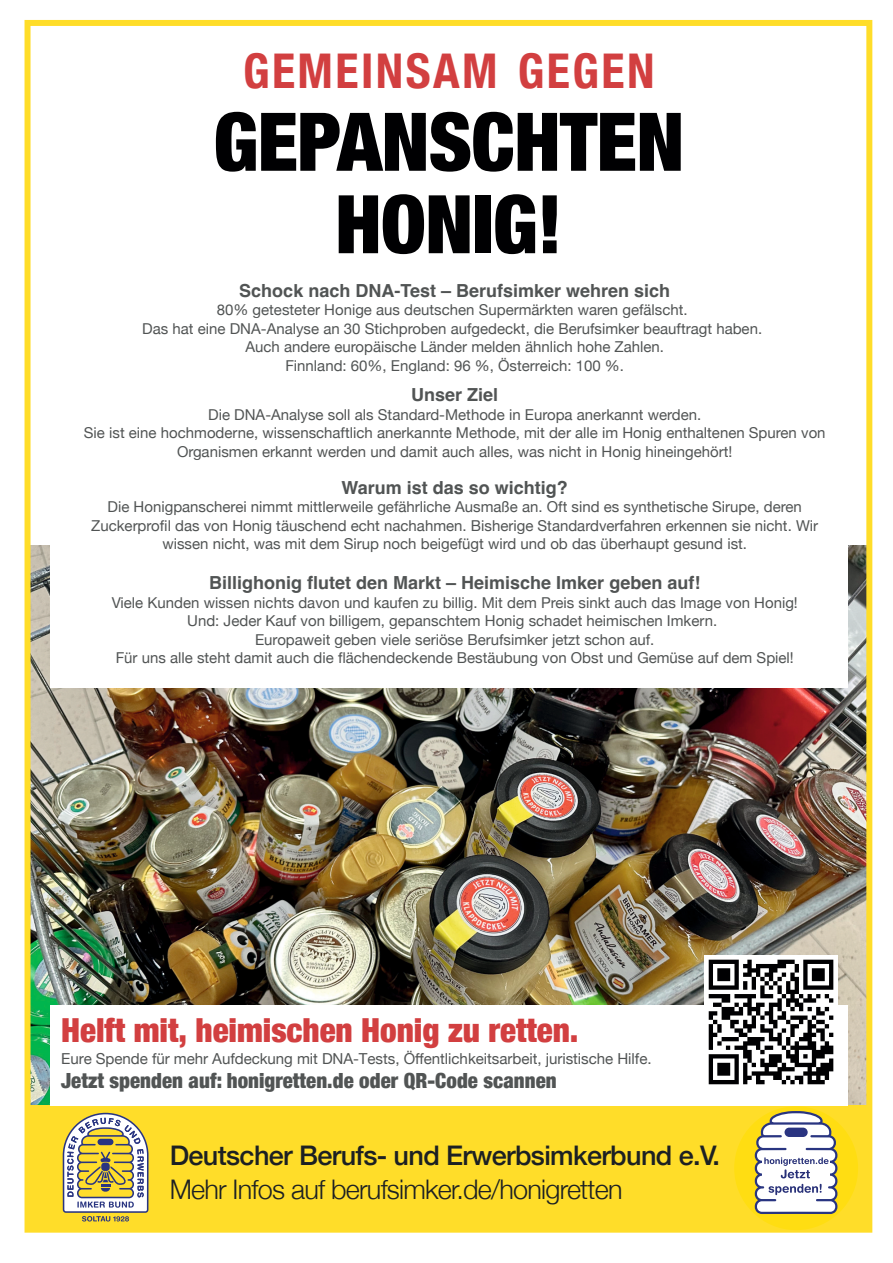
<style>
.page{position:relative;width:893px;height:1263px;background:#fff}
.page>*{position:absolute;margin:0;border:0;box-sizing:border-box;transform-origin:0 0}
.t1{font:900 condensed 81px/82.5px "Helvetica Neue";letter-spacing:-.01em;color:#000002;text-align:center}
.t2{font:700 condensed 47.85px "Helvetica Neue";letter-spacing:.05em;color:#d23f40}
.t3{font:900 condensed 33.15px "Helvetica Neue";color:#d23f40}
.t4{font:500 27px "Helvetica Neue";letter-spacing:-.025em;color:#1c2023}
.t5{font:300 27px "Helvetica Neue";letter-spacing:-.03em;color:#1c2023}
.t6{font:900 condensed 20.85px "Helvetica Neue";letter-spacing:.005em;color:#515454}
.t7{font:700 18px "Helvetica";color:#515454}
.t8{font:15.15px "Helvetica Neue";letter-spacing:-.005em;color:#515454}
.t9{font:15px/18.5px "Helvetica Neue";color:#515454;text-align:center}
</style>
<div class="page">
<img style="left:32px;top:545px;width:833px;height:560px">
<div style="left:25px;top:20px;width:847px;height:1213px;border:6px solid #ffdd29"></div>
<div style="left:26px;top:1105px;width:841px;height:125px;background:#ffdd29"></div>
<svg style="left:63px;top:1113px;width:86px;height:108px"></svg>
<div style="left:98px;top:1139px;width:15px;height:6px;background:#293581;border-radius:3px"></div>
<div style="left:50px;top:273px;width:797px;height:414px;background:#fff"></div>
<div style="left:734px;top:1106px;width:124px;height:124px;background:#ffdd12;border-radius:50%"></div>
<svg style="left:755px;top:1111px;width:82px;height:103px;background:#cfcecc"></svg>
<div style="left:50px;top:1005px;width:797px;height:101px;background:#fff"></div>
<svg style="left:704px;top:955px;width:133px;height:130px"></svg>
<svg style="left:709px;top:960px;width:124px;height:124px"></svg>
<h2 class="t2" style="left:243px;top:42px;width:413px">GEMEINSAM GEGEN</h2>
<h1 class="t1" style="left:213px;top:99px;width:472px">GEPANSCHTEN<br>HONIG!</h1>
<p class="t7" style="left:239px;top:283px;width:432px">Schock nach DNA-Test – Berufsimker wehren sich</p>
<p class="t9" style="left:142px;top:301px;width:621px">80% getesteter Honige aus deutschen Supermärkten waren gefälscht.<br>Das hat eine DNA-Analyse an 30 Stichproben aufgedeckt, die Berufsimker beauftragt haben.<br>Auch andere europäische Länder melden ähnlich hohe Zahlen.<br>Finnland: 60%, England: 96 %, Österreich: 100 %.</p>
<p class="t7" style="left:411px;top:387px;width:89px">Unser Ziel</p>
<p class="t9" style="left:84px;top:405px;width:743px">Die DNA-Analyse soll als Standard-Methode in Europa anerkannt werden.<br>Sie ist eine hochmoderne, wissenschaftlich anerkannte Methode, mit der alle im Honig enthaltenen Spuren von<br>Organismen erkannt werden und damit auch alles, was nicht in Honig hineingehört!</p>
<p class="t7" style="left:341px;top:480px;width:228px">Warum ist das so wichtig?</p>
<p class="t9" style="left:91px;top:497px;width:728px">Die Honigpanscherei nimmt mittlerweile gefährliche Ausmaße an. Oft sind es synthetische Sirupe, deren<br>Zuckerprofil das von Honig täuschend echt nachahmen. Bisherige Standardverfahren erkennen sie nicht. Wir wissen nicht, was mit dem Sirup noch beigefügt wird und ob das überhaupt gesund ist.</p>
<p class="t7" style="left:209px;top:576px;width:493px">Billighonig flutet den Markt – Heimische Imker geben auf!</p>
<p class="t9" style="left:112px;top:593px;width:688px">Viele Kunden wissen nichts davon und kaufen zu billig. Mit dem Preis sinkt auch das Image von Honig!<br>Und: Jeder Kauf von billigem, gepanschtem Honig schadet heimischen Imkern.<br>Europaweit geben viele seriöse Berufsimker jetzt schon auf.<br>Für uns alle steht damit auch die flächendeckende Bestäubung von Obst und Gemüse auf dem Spiel!</p>
<h3 class="t3" style="left:61px;top:1009px;width:519px">Helft mit, heimischen Honig zu retten.</h3>
<p class="t8" style="left:61px;top:1049px;width:592px">Eure Spende für mehr Aufdeckung mit DNA-Tests, Öffentlichkeitsarbeit, juristische Hilfe.</p>
<h3 class="t6" style="left:61px;top:1068px;width:497px">Jetzt spenden auf: honigretten.de oder QR-Code scannen</h3>
<h3 class="t4" style="left:170px;top:1139px;width:552px">Deutscher Berufs- und Erwerbsimkerbund e.V.</h3>
<h3 class="t5" style="left:170px;top:1172px;width:454px">Mehr Infos auf berufsimker.de/honigretten</h3>
</div>
